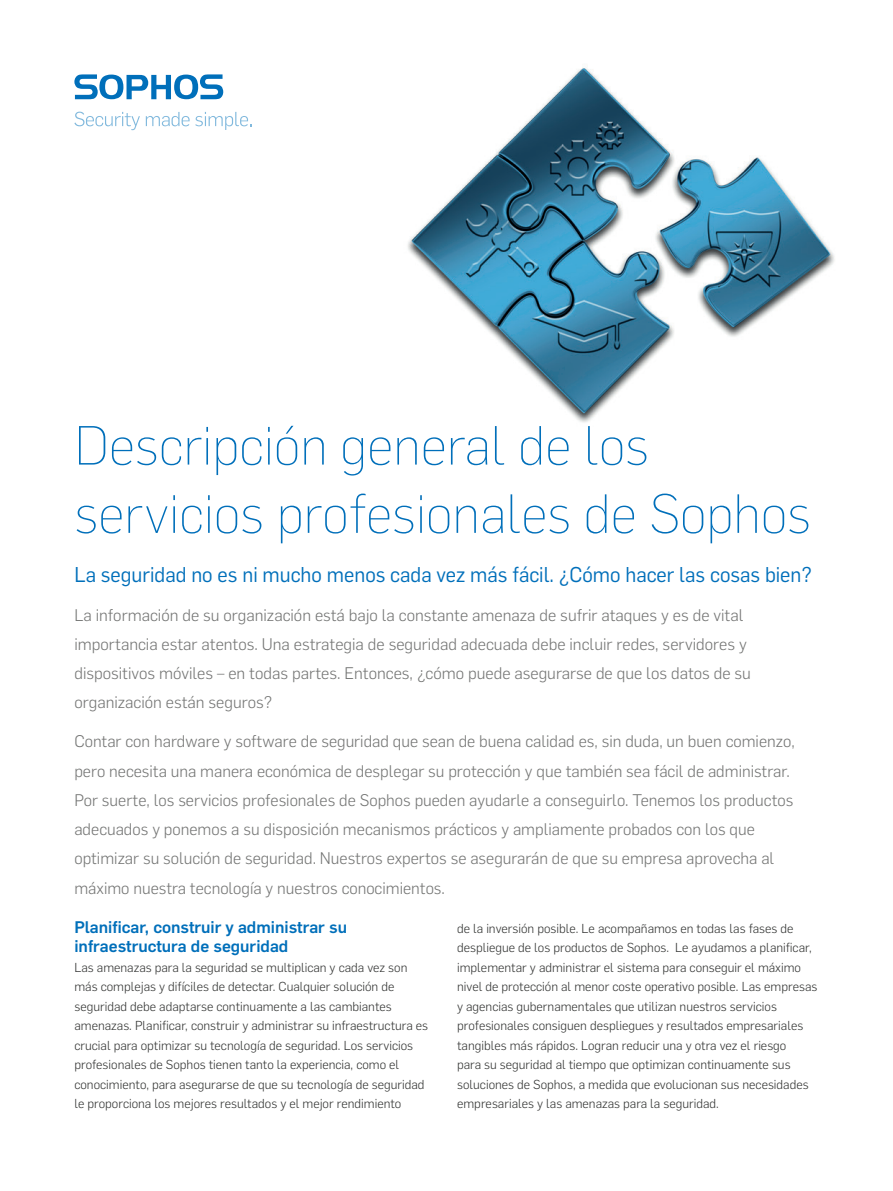
<style>
.page{position:relative;width:893px;height:1191px;background:#fff}
.page>*{position:absolute;margin:0;border:0;box-sizing:border-box;transform-origin:0 0}
.Title_2{font:200 54px/68.2px "Flama";color:#006fba}
.Intro_subheading{font:21px "Flama";color:#006fba;scale:.96 1}
.Intro_copy{font:300 16.5px/29.2px "Flama";color:#737473}
.Subheading_1{font:500 16.5px/19.5px "Flama";color:#006fba}
.Body_Copy{font:300 12.75px/19.5px "Flama";color:#323332}
</style>
<div class="page">
<img style="left:408px;top:67px;width:427px;height:356px">
<svg style="left:74px;top:112px;width:66px;height:18px"></svg>
<svg style="left:146px;top:112px;width:105px;height:18px"></svg>
<svg style="left:74px;top:74px;width:149px;height:25px"></svg>
<p class="Title_2" style="left:74px;top:409px;width:738px">Descripción general de los servicios profesionales de Sophos</p>
<p class="Intro_subheading" style="left:74px;top:560px;width:770px">La seguridad no es ni mucho menos cada vez más fácil. ¿Cómo hacer las cosas bien?</p>
<p class="Intro_copy" style="left:74px;top:599px;width:678px">La información de su organización está bajo la constante amenaza de sufrir ataques y es de vital importancia estar atentos. Una estrategia de seguridad adecuada debe incluir redes, servidores y dispositivos móviles – en todas partes. Entonces, ¿cómo puede asegurarse de que los datos de su organización están seguros?</p>
<p class="Intro_copy" style="left:74px;top:726px;width:722px">Contar con hardware y software de seguridad que sean de buena calidad es, sin duda, un buen comienzo, pero necesita una manera económica de desplegar su protección y que también sea fácil de administrar.<br>Por suerte, los servicios profesionales de Sophos pueden ayudarle a conseguirlo. Tenemos los productos adecuados y ponemos a su disposición mecanismos prácticos y ampliamente probados con los que optimizar su solución de seguridad. Nuestros expertos se asegurarán de que su empresa aprovecha al máximo nuestra tecnología y nuestros conocimientos.</p>
<p class="Subheading_1" style="left:74px;top:916px;width:274px">Planificar, construir y administrar su infraestructura de seguridad</p>
<p class="Body_Copy" style="left:74px;top:956px;width:355px">Las amenazas para la seguridad se multiplican y cada vez son más complejas y difíciles de detectar. Cualquier solución de seguridad debe adaptarse continuamente a las cambiantes amenazas. Planificar, construir y administrar su infraestructura es crucial para optimizar su tecnología de seguridad. Los servicios profesionales de Sophos tienen tanto la experiencia, como el conocimiento, para asegurarse de que su tecnología de seguridad le proporciona los mejores resultados y el mejor rendimiento</p>
<p class="Body_Copy" style="left:457px;top:917px;width:362px">de la inversión posible. Le acompañamos en todas las fases de despliegue de los productos de Sophos. Le ayudamos a planificar, implementar y administrar el sistema para conseguir el máximo nivel de protección al menor coste operativo posible. Las empresas y agencias gubernamentales que utilizan nuestros servicios profesionales consiguen despliegues y resultados empresariales tangibles más rápidos. Logran reducir una y otra vez el riesgo<br>para su seguridad al tiempo que optimizan continuamente sus soluciones de Sophos, a medida que evolucionan sus necesidades empresariales y las amenazas para la seguridad.</p>
</div>
